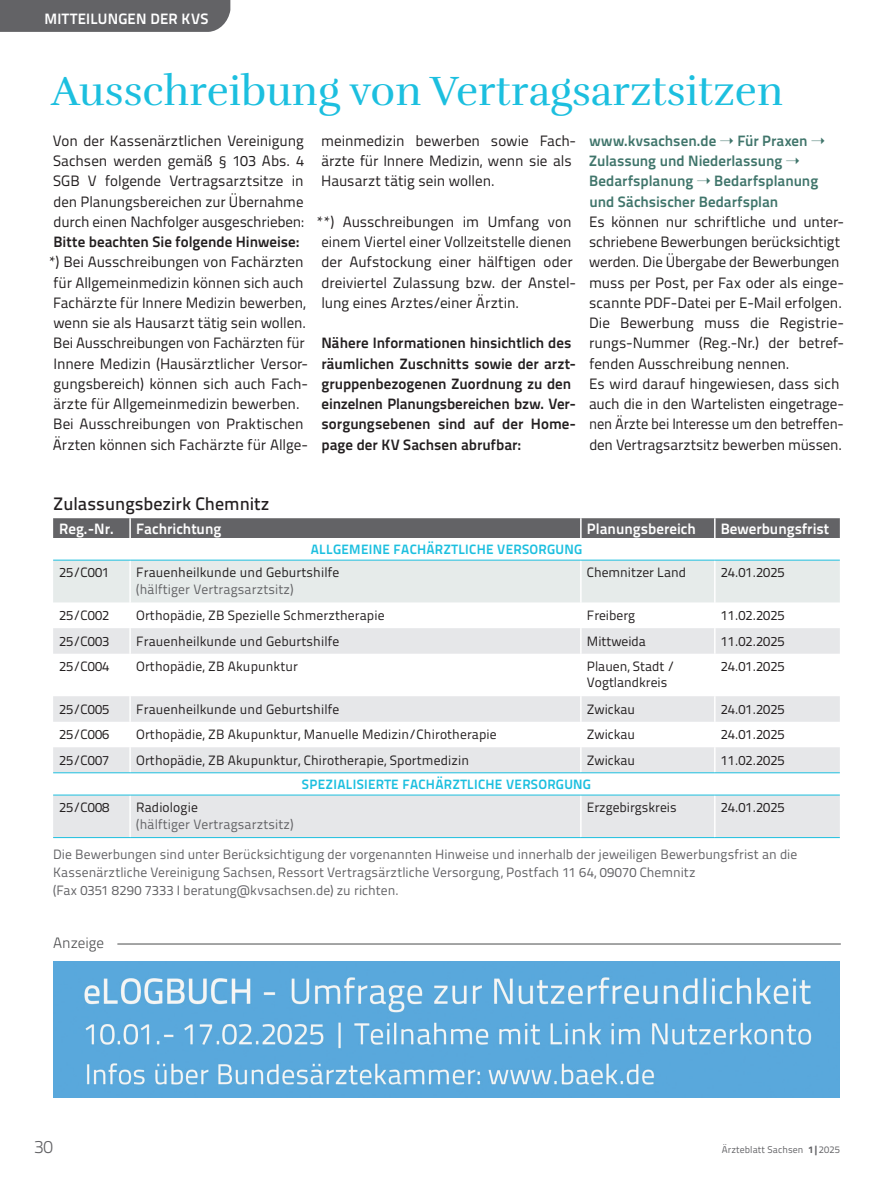
<style>
.page{position:relative;width:893px;height:1191px;background:#fff}
.page>*{position:absolute;margin:0;border:0;box-sizing:border-box;transform-origin:0 0}
.t1{font:42px "Rufina";color:#1cbfdf}
.t2{font:500 18px "Titillium Text";color:#231f20}
.t3{font:300 18px "Titillium Text";color:#636366}
.t4{font:15px/20.2px "Titillium Text";letter-spacing:-.005em;color:#231f20}
.t5{font:700 15px/20.2px "Titillium Text";color:#231f20}
.t6{font:700 15px/20.2px "Titillium Text";letter-spacing:-.005em;color:#40756b}
.t7{font:700 15px "Titillium Text";color:#fff}
.t8{font:300 15px "Titillium Text";letter-spacing:-.005em;color:#4b4c4d}
.t9{font:13.5px/16.2px "Titillium Text";letter-spacing:.01em;color:#231f20}
.t10{font:13.5px/18px "Titillium Text";letter-spacing:.005em;color:#636366}
.t11{font:700 13.5px "Titillium Text";letter-spacing:.02em;color:#1cbfdf}
.t12{font:9.75px "Titillium Text";letter-spacing:.01em;color:#636366}
.s1{font-weight:800}
</style>
<div class="page">
<div style="left:0;top:0;width:230px;height:32px;background:#636366"></div>
<div style="left:53px;top:518px;width:787px;height:20px;background:#636366"></div>
<div style="left:53px;top:561px;width:787px;height:41px;background:#e6ebea"></div>
<svg style="left:53px;top:602px;width:787px;height:1px"></svg>
<svg style="left:53px;top:628px;width:787px;height:209px;fill:#e6e7e9"></svg>
<hr style="left:129px;top:518px;width:2px;height:20px;background:#fff">
<hr style="left:580px;top:518px;width:2px;height:20px;background:#fff">
<hr style="left:714px;top:518px;width:2px;height:20px;background:#fff">
<hr style="left:129px;top:560px;width:2px;height:42px;background:#fff">
<hr style="left:580px;top:560px;width:2px;height:42px;background:#fff">
<hr style="left:714px;top:560px;width:2px;height:42px;background:#fff">
<hr style="left:129px;top:602px;width:2px;height:26px;background:#fff">
<hr style="left:580px;top:602px;width:2px;height:26px;background:#fff">
<hr style="left:714px;top:602px;width:2px;height:26px;background:#fff">
<hr style="left:129px;top:628px;width:2px;height:25px;background:#fff">
<hr style="left:580px;top:628px;width:2px;height:25px;background:#fff">
<hr style="left:714px;top:628px;width:2px;height:25px;background:#fff">
<hr style="left:129px;top:653px;width:2px;height:43px;background:#fff">
<hr style="left:580px;top:653px;width:2px;height:43px;background:#fff">
<hr style="left:714px;top:653px;width:2px;height:43px;background:#fff">
<hr style="left:129px;top:696px;width:2px;height:25px;background:#fff">
<hr style="left:580px;top:696px;width:2px;height:25px;background:#fff">
<hr style="left:714px;top:696px;width:2px;height:25px;background:#fff">
<hr style="left:129px;top:721px;width:2px;height:26px;background:#fff">
<hr style="left:580px;top:721px;width:2px;height:26px;background:#fff">
<hr style="left:714px;top:721px;width:2px;height:26px;background:#fff">
<hr style="left:129px;top:747px;width:2px;height:25px;background:#fff">
<hr style="left:580px;top:747px;width:2px;height:25px;background:#fff">
<hr style="left:714px;top:747px;width:2px;height:25px;background:#fff">
<hr style="left:129px;top:795px;width:2px;height:42px;background:#fff">
<hr style="left:580px;top:795px;width:2px;height:42px;background:#fff">
<hr style="left:714px;top:795px;width:2px;height:42px;background:#fff">
<hr style="left:53px;top:560px;width:77px;height:1px;background:#1cbfdf">
<hr style="left:130px;top:560px;width:451px;height:1px;background:#1cbfdf">
<hr style="left:581px;top:560px;width:134px;height:1px;background:#1cbfdf">
<hr style="left:715px;top:560px;width:125px;height:1px;background:#1cbfdf">
<hr style="left:53px;top:772px;width:77px;height:1px;background:#1cbfdf">
<hr style="left:130px;top:772px;width:451px;height:1px;background:#1cbfdf">
<hr style="left:581px;top:772px;width:134px;height:1px;background:#1cbfdf">
<hr style="left:715px;top:772px;width:125px;height:1px;background:#1cbfdf">
<hr style="left:53px;top:794px;width:77px;height:1px;background:#1cbfdf">
<hr style="left:130px;top:794px;width:451px;height:1px;background:#1cbfdf">
<hr style="left:581px;top:794px;width:134px;height:1px;background:#1cbfdf">
<hr style="left:715px;top:794px;width:125px;height:1px;background:#1cbfdf">
<hr style="left:53px;top:837px;width:77px;height:1px;background:#1cbfdf">
<hr style="left:130px;top:837px;width:451px;height:1px;background:#1cbfdf">
<hr style="left:581px;top:837px;width:134px;height:1px;background:#1cbfdf">
<hr style="left:715px;top:837px;width:125px;height:1px;background:#1cbfdf">
<hr style="left:118px;top:943px;width:722px;height:1px;background:#4b4c4d">
<img style="left:53px;top:961px;width:787px;height:136px">
<p class="t7" style="left:44px;top:7px;width:165px">MITTEILUNGEN DER KVS</p>
<h1 class="t1" style="left:51px;top:66px;width:733px">Ausschreibung von Vertragsarztsitzen</h1>
<p class="t4" style="left:53px;top:130px;width:253px;text-align:justify">Von der Kassenärztlichen Vereinigung Sachsen werden gemäß § 103 Abs. 4<br>SGB V folgende Vertragsarztsitze in den Planungsbereichen zur Übernahme durch einen Nachfolger ausgeschrieben:</p>
<p class="t5" style="left:53px;top:231px;width:247px">Bitte beachten Sie folgende Hinweise:</p>
<p class="t4" style="left:48px;top:251px;width:262px;text-align:center">*) Bei Ausschreibungen von Fachärzten für Allgemeinmedizin können sich auch Fachärzte für Innere Medizin bewerben, wenn sie als Hausarzt tätig sein wollen.<br>Bei Ausschreibungen von Fachärzten für Innere Medizin (Hausärztlicher Versor&shy;gungsbereich) können sich auch Fach&shy;ärzte für Allgemeinmedizin bewerben.<br>Bei Ausschreibungen von Praktischen Ärzten können sich Fachärzte für Allge-</p>
<p class="t4" style="left:321px;top:130px;width:256px">meinmedizin bewerben sowie Fach&shy;ärzte für Innere Medizin, wenn sie als<br>Hausarzt tätig sein wollen.</p>
<p class="t4" style="left:321px;top:211px;width:256px;text-indent:-6px">**) Ausschreibungen im Umfang von einem Viertel einer Vollzeitstelle dienen der Aufstockung einer hälftigen oder dreiviertel Zulassung bzw. der Anstel&shy;lung eines Arztes/einer Ärztin.</p>
<p class="t5" style="left:321px;top:332px;width:256px">Nähere Informationen hinsichtlich des räumlichen Zuschnitts sowie der arzt&shy;gruppenbezogenen Zuordnung zu den einzelnen Planungsbereichen bzw. Ver&shy;sorgungsebenen sind auf der Home&shy;page der KV Sachsen abrufbar:</p>
<p class="t6" style="left:589px;top:130px;width:238px">www.kvsachsen.de ➝ Für Praxen ➝<br>Zulassung und Niederlassung ➝<br>Bedarfsplanung ➝ Bedarfsplanung und Sächsischer Bedarfsplan</p>
<p class="t4" style="left:589px;top:211px;width:256px">Es können nur schriftliche und unter&shy;schriebene Bewerbungen berücksichtigt werden. Die Übergabe der Bewerbungen muss per Post, per Fax oder als einge&shy;scannte PDF-Datei per E-Mail erfolgen.<br>Die Bewerbung muss die Registrie&shy;rungs-Nummer (Reg.-Nr.) der betref&shy;fenden Ausschreibung nennen.<br>Es wird darauf hingewiesen, dass sich auch die in den Wartelisten eingetrage&shy;nen Ärzte bei Interesse um den betreffen&shy;den Vertragsarztsitz bewerben müssen.</p>
<p class="t2" style="left:53px;top:490px;width:218px">Zulassungsbezirk Chemnitz</p>
<p class="t7" style="left:59px;top:517px;width:56px">Reg.-Nr.</p>
<p class="t7" style="left:136px;top:517px;width:87px">Fachrichtung</p>
<p class="t7" style="left:587px;top:517px;width:110px">Planungsbereich</p>
<p class="t7" style="left:721px;top:517px;width:110px">Bewerbungsfrist</p>
<p class="t11" style="left:311px;top:539px;width:273px">ALLGEMEINE FACHÄRZTLICHE VERSORGUNG</p>
<p class="t9" style="left:59px;top:564px;width:52px">25/C001</p>
<p class="t9" style="left:136px;top:564px;width:205px">Frauenheilkunde und Geburtshilfe</p>
<p class="t10" style="left:136px;top:579px;width:159px">(hälftiger Vertragsarztsitz)</p>
<p class="t9" style="left:587px;top:564px;width:101px">Chemnitzer Land</p>
<p class="t9" style="left:721px;top:564px;width:65px">24.01. 2025</p>
<p class="t9" style="left:59px;top:606px;width:52px">25/C002</p>
<p class="t9" style="left:136px;top:606px;width:250px">Orthopädie, ZB Spezielle Schmerztherapie</p>
<p class="t9" style="left:587px;top:606px;width:50px">Freiberg</p>
<p class="t9" style="left:721px;top:606px;width:65px">11.02. 2025</p>
<p class="t9" style="left:59px;top:632px;width:52px">25/C003</p>
<p class="t9" style="left:136px;top:632px;width:205px">Frauenheilkunde und Geburtshilfe</p>
<p class="t9" style="left:587px;top:632px;width:61px">Mittweida</p>
<p class="t9" style="left:721px;top:632px;width:65px">11.02. 2025</p>
<p class="t9" style="left:59px;top:657px;width:52px">25/C004</p>
<p class="t9" style="left:136px;top:657px;width:163px">Orthopädie, ZB Akupunktur</p>
<p class="t9" style="left:587px;top:657px;width:89px">Plauen, Stadt /<br>Vogtlandkreis</p>
<p class="t9" style="left:721px;top:657px;width:65px">24.01. 2025</p>
<p class="t9" style="left:59px;top:700px;width:52px">25/C005</p>
<p class="t9" style="left:136px;top:700px;width:205px">Frauenheilkunde und Geburtshilfe</p>
<p class="t9" style="left:587px;top:700px;width:50px">Zwickau</p>
<p class="t9" style="left:721px;top:700px;width:65px">24.01. 2025</p>
<p class="t9" style="left:59px;top:725px;width:52px">25/C006</p>
<p class="t9" style="left:136px;top:725px;width:362px">Orthopädie, ZB Akupunktur, Manuelle Medizin/Chirotherapie</p>
<p class="t9" style="left:587px;top:725px;width:50px">Zwickau</p>
<p class="t9" style="left:721px;top:725px;width:65px">24.01. 2025</p>
<p class="t9" style="left:59px;top:751px;width:52px">25/C007</p>
<p class="t9" style="left:136px;top:751px;width:334px">Orthopädie, ZB Akupunktur, Chirotherapie, Sportmedizin</p>
<p class="t9" style="left:587px;top:751px;width:50px">Zwickau</p>
<p class="t9" style="left:721px;top:751px;width:65px">11.02. 2025</p>
<p class="t11" style="left:302px;top:774px;width:290px">SPEZIALISIERTE FACHÄRZTLICHE VERSORGUNG</p>
<p class="t9" style="left:59px;top:799px;width:52px">25/C008</p>
<p class="t9" style="left:136px;top:799px;width:63px">Radiologie</p>
<p class="t10" style="left:136px;top:814px;width:159px">(hälftiger Vertragsarztsitz)</p>
<p class="t9" style="left:587px;top:799px;width:91px">Erzgebirgskreis</p>
<p class="t9" style="left:721px;top:799px;width:65px">24.01. 2025</p>
<p class="t10" style="left:53px;top:844px;width:746px">Die Bewerbungen sind unter Berücksichtigung der vorgenannten Hinweise und innerhalb der jeweiligen Bewerbungsfrist an die<br>Kassenärztliche Vereinigung Sachsen, Ressort Vertragsärztliche Versorgung, Postfach 11 64, 09070 Chemnitz<br>(Fax 0351 8290 7333 I beratung@kvsachsen.de) zu richten.</p>
<p class="t8" style="left:53px;top:932px;width:52px">Anzeige</p>
<p class="t3" style="left:34px;top:1133px;width:21px">30</p>
<p class="t12" style="left:722px;top:1142px;width:119px">Ärzteblatt Sachsen <span class="s1">1|</span>2025</p>
</div>
